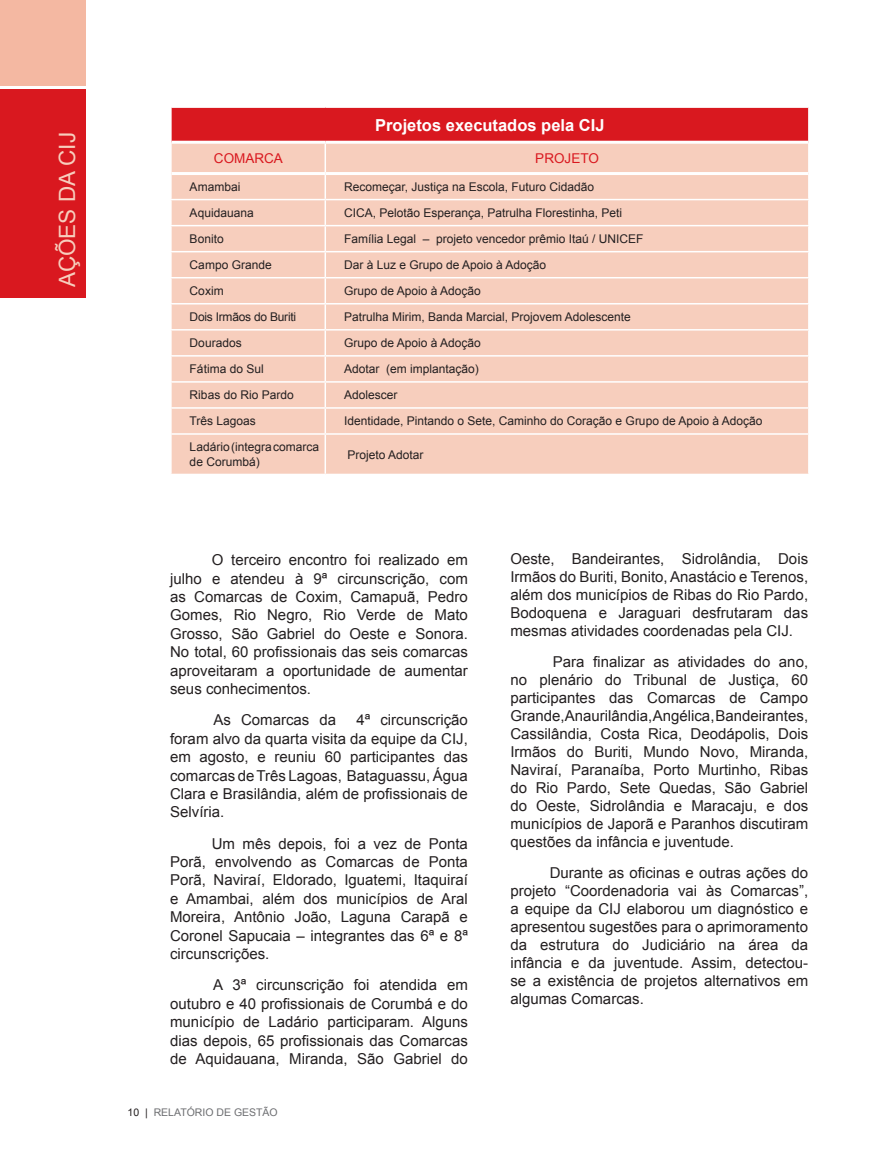
<style>
.page{position:relative;width:872px;height:1149px;background:#fff}
.page>*{position:absolute;margin:0;border:0;box-sizing:border-box;transform-origin:0 0}
.t1{font:22.5px "Arial";color:#f7cebd}
.t2{font:700 16.5px "Arial";color:#fff}
.t3{font:15px/18.5px "Arial";color:#231f20;text-align:justify}
.t4{font:13.5px "Arial";color:#d9181f}
.t5{font:12px/14.4px "Arial";color:#231f20}
.t6{font:12px "Arial";letter-spacing:-.02em;color:#231f20}
.t7{font:10.5px "Arial";color:#6c6d70}
.s1{color:#231f20}
</style>
<div class="page">
<div style="left:0;top:0;width:85px;height:85px;background:#f4b8a2"></div>
<div style="left:0;top:89px;width:85px;height:209px;background:#d9181f"></div>
<div style="left:171px;top:107px;width:638px;height:35px;background:#d9181f"></div>
<div style="left:172px;top:144px;width:636px;height:329px;background:#f7cebd"></div>
<hr style="left:170px;top:106px;width:155px;height:2px;background:#fff">
<hr style="left:170px;top:108px;width:2px;height:34px;background:#fff">
<hr style="left:325px;top:106px;width:484px;height:2px;background:#fff">
<hr style="left:808px;top:108px;width:1px;height:34px;background:#fff">
<hr style="left:170px;top:199px;width:155px;height:1px;background:#fff">
<hr style="left:170px;top:225px;width:155px;height:1px;background:#fff">
<hr style="left:170px;top:251px;width:155px;height:1px;background:#fff">
<hr style="left:170px;top:277px;width:155px;height:1px;background:#fff">
<hr style="left:170px;top:303px;width:155px;height:1px;background:#fff">
<hr style="left:170px;top:329px;width:155px;height:1px;background:#fff">
<hr style="left:170px;top:355px;width:155px;height:1px;background:#fff">
<hr style="left:170px;top:381px;width:155px;height:1px;background:#fff">
<hr style="left:170px;top:407px;width:155px;height:1px;background:#fff">
<hr style="left:170px;top:433px;width:155px;height:1px;background:#fff">
<hr style="left:324px;top:144px;width:2px;height:28px;background:#fff">
<hr style="left:324px;top:175px;width:2px;height:24px;background:#fff">
<hr style="left:325px;top:199px;width:484px;height:1px;background:#fff">
<hr style="left:324px;top:200px;width:2px;height:25px;background:#fff">
<hr style="left:325px;top:225px;width:484px;height:1px;background:#fff">
<hr style="left:324px;top:226px;width:2px;height:25px;background:#fff">
<hr style="left:325px;top:251px;width:484px;height:1px;background:#fff">
<hr style="left:324px;top:252px;width:2px;height:25px;background:#fff">
<hr style="left:325px;top:277px;width:484px;height:1px;background:#fff">
<hr style="left:324px;top:278px;width:2px;height:25px;background:#fff">
<hr style="left:325px;top:303px;width:484px;height:1px;background:#fff">
<hr style="left:324px;top:304px;width:2px;height:25px;background:#fff">
<hr style="left:325px;top:329px;width:484px;height:1px;background:#fff">
<hr style="left:324px;top:330px;width:2px;height:25px;background:#fff">
<hr style="left:325px;top:355px;width:484px;height:1px;background:#fff">
<hr style="left:324px;top:356px;width:2px;height:25px;background:#fff">
<hr style="left:325px;top:381px;width:484px;height:1px;background:#fff">
<hr style="left:324px;top:382px;width:2px;height:25px;background:#fff">
<hr style="left:325px;top:407px;width:484px;height:1px;background:#fff">
<hr style="left:324px;top:408px;width:2px;height:25px;background:#fff">
<svg style="left:808px;top:173px;width:1px;height:236px"></svg>
<hr style="left:325px;top:433px;width:484px;height:1px;background:#fff">
<hr style="left:324px;top:434px;width:2px;height:39px;background:#fff">
<hr style="left:172px;top:141px;width:153px;height:3px;background:#fff">
<hr style="left:325px;top:141px;width:483px;height:3px;background:#fff">
<hr style="left:172px;top:172px;width:153px;height:3px;background:#fff">
<hr style="left:325px;top:172px;width:483px;height:3px;background:#fff">
<h1 class="t1" style="left:52px;top:287px;width:157px;rotate:-90deg">AÇÕES DA CIJ</h1>
<p class="t2" style="left:375px;top:114px;width:231px">Projetos executados pela CIJ</p>
<p class="t4" style="left:214px;top:149px;width:70px">COMARCA</p>
<p class="t4" style="left:535px;top:149px;width:65px">PROJETO</p>
<p class="t5" style="left:190px;top:179px;width:52px">Amambai</p>
<p class="t5" style="left:344px;top:179px;width:252px">Recomeçar, Justiça na Escola, Futuro Cidadão</p>
<p class="t5" style="left:190px;top:206px;width:66px">Aquidauana</p>
<p class="t5" style="left:344px;top:206px;width:280px">CICA, Pelotão Esperança, Patrulha Florestinha, Peti</p>
<p class="t5" style="left:190px;top:232px;width:36px">Bonito</p>
<p class="t5" style="left:344px;top:232px;width:301px">Família Legal – projeto vencedor prêmio Itaú / UNICEF</p>
<p class="t5" style="left:190px;top:258px;width:84px">Campo Grande</p>
<p class="t5" style="left:344px;top:258px;width:204px">Dar à Luz e Grupo de Apoio à Adoção</p>
<p class="t5" style="left:190px;top:284px;width:35px">Coxim</p>
<p class="t5" style="left:344px;top:284px;width:138px">Grupo de Apoio à Adoção</p>
<p class="t6" style="left:190px;top:309px;width:108px">Dois Irmãos do Buriti</p>
<p class="t5" style="left:344px;top:310px;width:288px">Patrulha Mirim, Banda Marcial, Projovem Adolescente</p>
<p class="t5" style="left:190px;top:336px;width:54px">Dourados</p>
<p class="t5" style="left:344px;top:336px;width:138px">Grupo de Apoio à Adoção</p>
<p class="t5" style="left:190px;top:362px;width:76px">Fátima do Sul</p>
<p class="t5" style="left:344px;top:362px;width:136px">Adotar (em implantação)</p>
<p class="t5" style="left:190px;top:388px;width:106px">Ribas do Rio Pardo</p>
<p class="t5" style="left:344px;top:388px;width:55px">Adolescer</p>
<p class="t5" style="left:190px;top:414px;width:68px">Três Lagoas</p>
<p class="t5" style="left:344px;top:414px;width:420px">Identidade, Pintando o Sete, Caminho do Coração e Grupo de Apoio à Adoção</p>
<p class="t5" style="left:190px;top:440px;width:131px">Ladário (integra comarca de Corumbá)</p>
<p class="t5" style="left:347px;top:447px;width:78px">Projeto Adotar</p>
<p class="t3" style="left:170px;top:550px;width:299px;text-indent:42px">O terceiro encontro foi realizado em julho e atendeu à 9ª circunscrição, com as Comarcas de Coxim, Camapuã, Pedro Gomes, Rio Negro, Rio Verde de Mato Grosso, São Gabriel do Oeste e Sonora.<br>No total, 60 profissionais das seis comarcas aproveitaram a oportunidade de aumentar seus conhecimentos.</p>
<p class="t3" style="left:213px;top:710px;width:124px">As Comarcas da</p>
<p class="t3" style="left:170px;top:710px;width:299px;text-indent:186px">4ª circunscrição foram alvo da quarta visita da equipe da CIJ, em agosto, e reuniu 60 participantes das comarcas de Três Lagoas, Bataguassu, Água Clara e Brasilândia, além de profissionais de Selvíria.</p>
<p class="t3" style="left:170px;top:834px;width:299px;text-indent:42px">Um mês depois, foi a vez de Ponta Porã, envolvendo as Comarcas de Ponta Porã, Naviraí, Eldorado, Iguatemi, Itaquiraí e Amambai, além dos municípios de Aral Moreira, Antônio João, Laguna Carapã e Coronel Sapucaia – integrantes das 6ª e 8ª circunscrições.</p>
<p class="t3" style="left:170px;top:975px;width:299px;text-indent:43px">A 3ª circunscrição foi atendida em outubro e 40 profissionais de Corumbá e do município de Ladário participaram. Alguns dias depois, 65 profissionais das Comarcas de Aquidauana, Miranda, São Gabriel do</p>
<p class="t7" style="left:128px;top:1105px;width:152px"><span class="s1">10 |</span> RELATÓRIO DE GESTÃO</p>
<p class="t3" style="left:510px;top:550px;width:299px;line-height:18px">Oeste, Bandeirantes, Sidrolândia, Dois Irmãos do Buriti, Bonito, Anastácio e Terenos, além dos municípios de Ribas do Rio Pardo, Bodoquena e Jaraguari desfrutaram das mesmas atividades coordenadas pela CIJ.</p>
<p class="t3" style="left:510px;top:652px;width:299px;line-height:18px;text-indent:43px">Para finalizar as atividades do ano, no plenário do Tribunal de Justiça, 60 participantes das Comarcas de Campo Grande, Anaurilândia, Angélica, Bandeirantes, Cassilândia, Costa Rica, Deodápolis, Dois Irmãos do Buriti, Mundo Novo, Miranda, Naviraí, Paranaíba, Porto Murtinho, Ribas do Rio Pardo, Sete Quedas, São Gabriel do Oeste, Sidrolândia e Maracaju, e dos municípios de Japorã e Paranhos discutiram questões da infância e juventude.</p>
<p class="t3" style="left:510px;top:863px;width:299px;line-height:18px;text-indent:39px">Durante as oficinas e outras ações do projeto “Coordenadoria vai às Comarcas”, a equipe da CIJ elaborou um diagnóstico e apresentou sugestões para o aprimoramento da estrutura do Judiciário na área da infância e da juventude. Assim, detectou&shy;se a existência de projetos alternativos em algumas Comarcas.</p>
</div>
